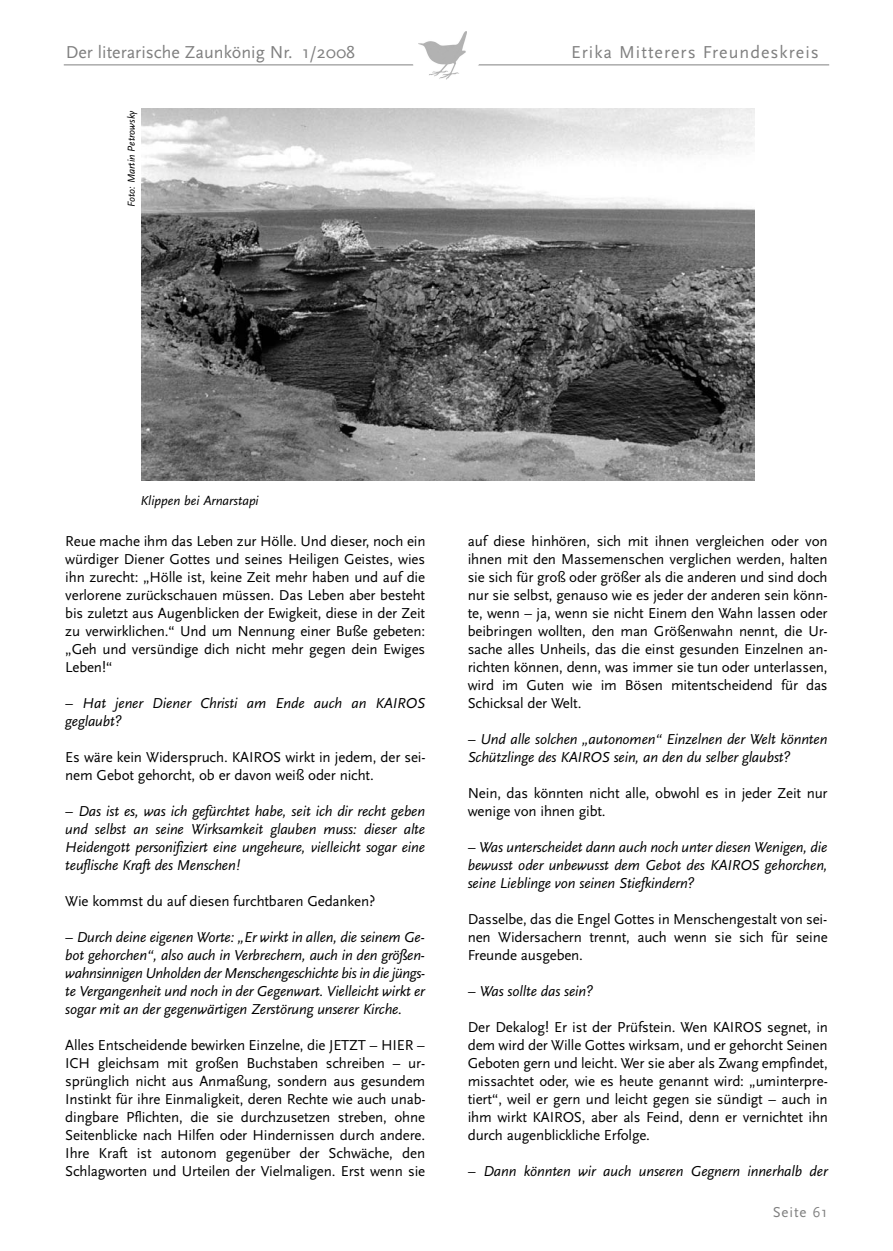
<style>
.page{position:relative;width:893px;height:1251px;background:#fff}
.page>*{position:absolute;margin:0;border:0;box-sizing:border-box;transform-origin:0 0}
.t1{font:18px "Scala Sans";color:#808080}
.t2{font:18px "Scala Sans";letter-spacing:.055em;color:#808080}
.t3{font:15px/18px "Scala Sans";letter-spacing:-.01em;color:#000;text-align:justify}
.t4{font:italic 15px/18px "Scala Sans";letter-spacing:-.01em;color:#000;text-align:justify}
.t5{font:15px "Scala Sans";letter-spacing:.055em;color:#808080}
.t6{font:italic 13.5px "Scala Sans";color:#000}
.t7{font:italic 10.5px "Scala Sans";color:#000}
</style>
<div class="page">
<img style="left:141px;top:108px;width:614px;height:372px">
<hr style="left:64px;top:65px;width:765px;height:1px;background:#808080">
<div style="left:411px;top:19px;width:69px;height:69px;background:#fff;border-radius:50%"></div>
<img style="left:419px;top:31px;width:47px;height:48px">
<div style="left:411px;top:19px;width:69px;height:69px;border:1px solid #fff;border-radius:50%"></div>
<p class="t1" style="left:66px;top:41px;width:291px">Der literarische Zaunkönig Nr. 1/2008</p>
<p class="t2" style="left:571px;top:41px;width:249px">Erika Mitterers Freundeskreis</p>
<p class="t7" style="left:125px;top:207px;width:98px;rotate:-90deg">Foto: Martin Petrowsky</p>
<p class="t6" style="left:141px;top:492px;width:120px">Klippen bei Arnarstapi</p>
<p class="t3" style="left:65px;top:531px;width:362px">Reue mache ihm das Leben zur Hölle. Und dieser, noch ein würdiger Diener Gottes und seines Heiligen Geistes, wies ihn zurecht: „Hölle ist, keine Zeit mehr haben und auf die verlorene zurückschauen müssen. Das Leben aber besteht bis zuletzt aus Augenblicken der Ewigkeit, diese in der Zeit zu verwirklichen.“ Und um Nennung einer Buße gebeten: „Geh und versündige dich nicht mehr gegen dein Ewiges Leben!“</p>
<p class="t4" style="left:65px;top:693px;width:361px">– Hat jener Diener Christi am Ende auch an KAIROS geglaubt?</p>
<p class="t3" style="left:65px;top:747px;width:362px">Es wäre kein Widerspruch. KAIROS wirkt in jedem, der sei&shy;nem Gebot gehorcht, ob er davon weiß oder nicht.</p>
<p class="t4" style="left:65px;top:801px;width:361px">– Das ist es, was ich gefürchtet habe, seit ich dir recht geben und selbst an seine Wirksamkeit glauben muss: dieser alte Heidengott personifiziert eine ungeheure, vielleicht sogar eine teuflische Kraft des Menschen!</p>
<p class="t3" style="left:65px;top:891px;width:312px">Wie kommst du auf diesen furchtbaren Gedanken?</p>
<p class="t4" style="left:65px;top:927px;width:361px">– Durch deine eigenen Worte: „Er wirkt in allen, die seinem Ge&shy;bot gehorchen“, also auch in Verbrechern, auch in den größen&shy;wahnsinnigen Unholden der Menschengeschichte bis in die jüngs&shy;te Vergangenheit und noch in der Gegenwart. Vielleicht wirkt er sogar mit an der gegenwärtigen Zerstörung unserer Kirche.</p>
<p class="t3" style="left:65px;top:1035px;width:362px">Alles Entscheidende bewirken Einzelne, die JETZT – HIER – ICH gleichsam mit großen Buchstaben schreiben – ur&shy;sprünglich nicht aus Anmaßung, sondern aus gesundem Instinkt für ihre Einmaligkeit, deren Rechte wie auch unab&shy;dingbare Pflichten, die sie durchzusetzen streben, ohne Seitenblicke nach Hilfen oder Hindernissen durch andere.<br>Ihre Kraft ist autonom gegenüber der Schwäche, den Schlagworten und Urteilen der Vielmaligen. Erst wenn sie</p>
<p class="t3" style="left:468px;top:531px;width:361px">auf diese hinhören, sich mit ihnen vergleichen oder von ihnen mit den Massemenschen verglichen werden, halten sie sich für groß oder größer als die anderen und sind doch nur sie selbst, genauso wie es jeder der anderen sein könn&shy;te, wenn – ja, wenn sie nicht Einem den Wahn lassen oder beibringen wollten, den man Größenwahn nennt, die Ur&shy;sache alles Unheils, das die einst gesunden Einzelnen an&shy;richten können, denn, was immer sie tun oder unterlassen, wird im Guten wie im Bösen mitentscheidend für das Schicksal der Welt.</p>
<p class="t4" style="left:468px;top:729px;width:361px">– Und alle solchen „autonomen“ Einzelnen der Welt könnten<br>Schützlinge des KAIROS sein, an den du selber glaubst?</p>
<p class="t3" style="left:468px;top:783px;width:361px">Nein, das könnten nicht alle, obwohl es in jeder Zeit nur wenige von ihnen gibt.</p>
<p class="t4" style="left:468px;top:837px;width:361px">– Was unterscheidet dann auch noch unter diesen Wenigen, die bewusst oder unbewusst dem Gebot des KAIROS gehorchen, seine Lieblinge von seinen Stiefkindern?</p>
<p class="t3" style="left:468px;top:909px;width:361px">Dasselbe, das die Engel Gottes in Menschengestalt von sei&shy;nen Widersachern trennt, auch wenn sie sich für seine Freunde ausgeben.</p>
<p class="t4" style="left:468px;top:981px;width:127px">– Was sollte das sein?</p>
<p class="t3" style="left:468px;top:1017px;width:362px">Der Dekalog! Er ist der Prüfstein. Wen KAIROS segnet, in dem wird der Wille Gottes wirksam, und er gehorcht Seinen Geboten gern und leicht. Wer sie aber als Zwang empfindet, missachtet oder, wie es heute genannt wird: „uminterpre&shy;tiert“, weil er gern und leicht gegen sie sündigt – auch in ihm wirkt KAIROS, aber als Feind, denn er vernichtet ihn durch augenblickliche Erfolge.</p>
<p class="t4" style="left:468px;top:1161px;width:361px">– Dann könnten wir auch unseren Gegnern innerhalb der</p>
<p class="t5" style="left:773px;top:1202px;width:56px">Seite 61</p>
</div>
